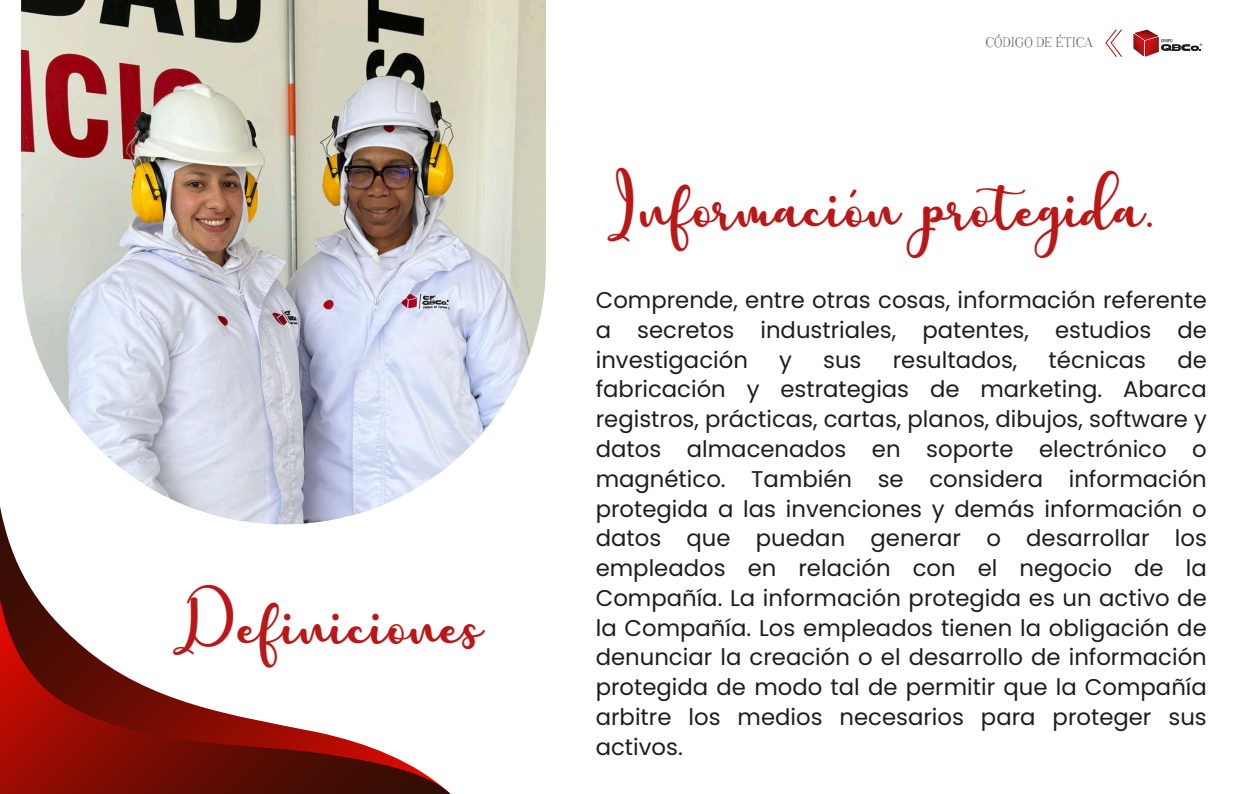
<style>
.page{position:relative;width:1241px;height:794px;background:#fff}
.page>*{position:absolute;margin:0;border:0;box-sizing:border-box;transform-origin:0 0}
.t1{font:48.56px "charlotte";color:#ba1818}
.t2{font:47.34px "charlotte";color:#ba1818}
.t3{font:22.75px/29.8px "Poppins";color:#1d1d1b;text-align:justify}
.t4{font:14.96px "Adega Serif";color:#666362}
</style>
<div class="page">
<svg style="left:0;top:506px;width:293px;height:93px"></svg>
<svg style="left:0;top:599px;width:450px;height:195px"></svg>
<img style="left:21px;top:0;width:525px;height:524px">
<svg style="left:1105px;top:29px;width:17px;height:28px"></svg>
<svg style="left:1133px;top:30px;width:68px;height:27px"></svg>
<h2 class="t2" style="left:179px;top:599px;width:306px">Definiciones</h2>
<p class="t4" style="left:985px;top:33px;width:109px">CÓDIGO DE ÉTICA</p>
<h1 class="t1" style="left:615px;top:182px;width:540px">Información protegida.</h1>
<p class="t3" style="left:595px;top:285px;width:612px">Comprende, entre otras cosas, información referente a secretos industriales, patentes, estudios de investigación</p>
<p class="t3" style="left:779px;top:345px;width:14px">y</p>
<p class="t3" style="left:823px;top:345px;width:40px">sus</p>
<p class="t3" style="left:892px;top:345px;width:126px">resultados,</p>
<p class="t3" style="left:1048px;top:345px;width:99px">técnicas</p>
<p class="t3" style="left:595px;top:345px;width:612px;text-indent:581px">de fabricación y estrategias de marketing. Abarca registros, prácticas, cartas, planos, dibujos, software y datos almacenados en soporte electrónico o magnético. También se considera información protegida a las invenciones y demás información o datos que puedan generar o desarrollar los empleados en relación con el negocio de la Compañía. La información protegida es un activo de la Compañía. Los empleados tienen la obligación de denunciar la creación o el desarrollo de información protegida de modo tal de permitir que la Compañía arbitre los medios necesarios para proteger sus activos.</p>
</div>
